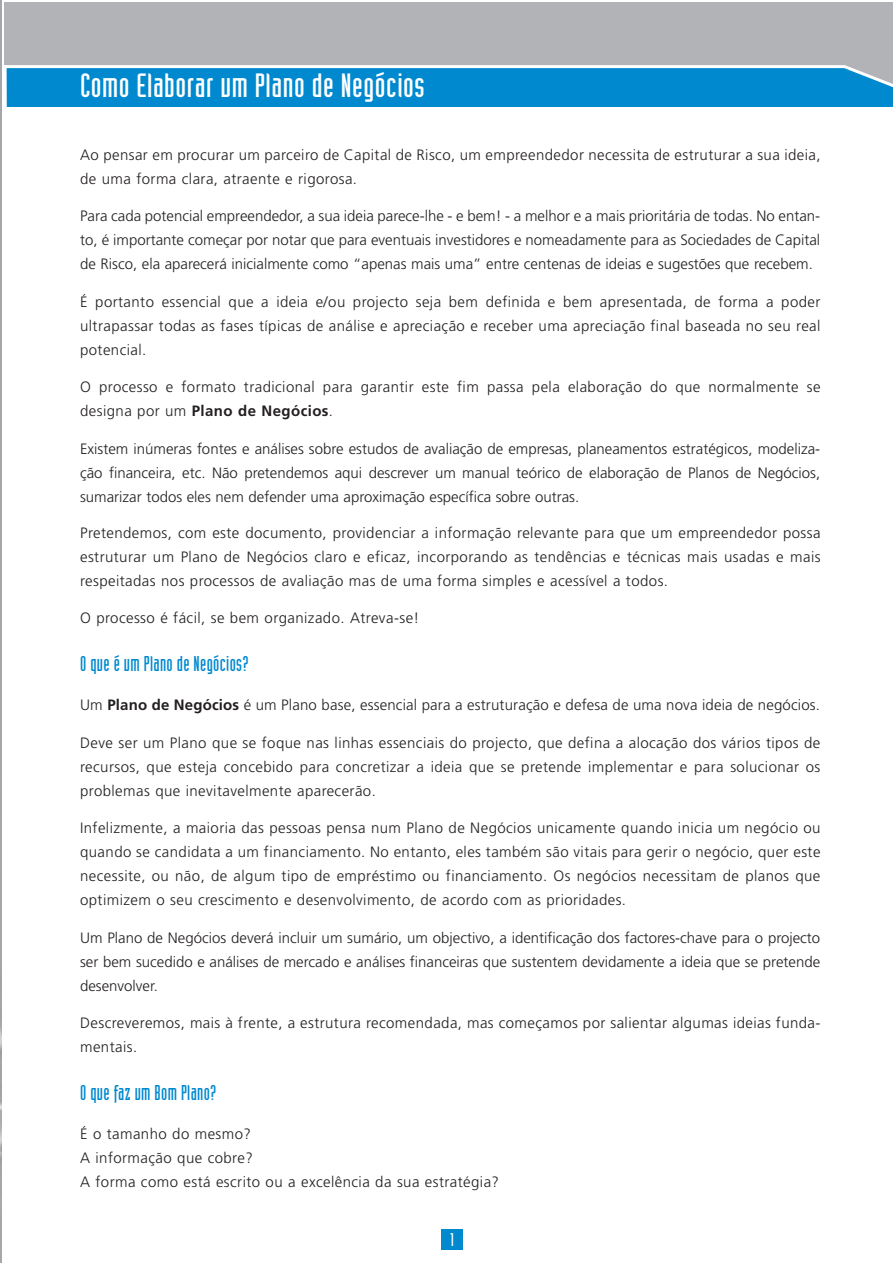
<style>
.page{position:relative;width:893px;height:1263px;background:#fff}
.page>*{position:absolute;margin:0;border:0;box-sizing:border-box;transform-origin:0 0}
.t1{font:33px "Industria Solid";letter-spacing:.015em;color:#fff;scale:1.1 1}
.t2{font:21px "Industria Solid";letter-spacing:.015em;color:#0089cf}
.t3{font:18px "Industria Solid";color:#fff}
.t4{font:300 15px/24px "Frutiger";letter-spacing:.03em;color:#231f20;text-align:justify}
.t5{font:300 15px "Frutiger";letter-spacing:.01em;color:#231f20}
.s1{font-weight:700}
</style>
<div class="page">
<img style="left:0;top:0;width:1px;height:1263px">
<div style="left:4px;top:2px;width:889px;height:84px;background:#b2b3b7"></div>
<svg style="left:4px;top:65px;width:889px;height:42px;background:#1592d2"></svg>
<div style="left:441px;top:1229px;width:21px;height:22px;background:#0089cf"></div>
<div style="left:441px;top:1250px;width:21px;height:13px;background:#fff"></div>
<h1 class="t1" style="left:80px;top:74px;width:315px">Como Elaborar um Plano de Negócios</h1>
<p class="t4" style="left:80px;top:143px;width:742px">Ao pensar em procurar um parceiro de Capital de Risco, um empreendedor necessita de estruturar a sua ideia, de uma forma clara, atraente e rigorosa.</p>
<p class="t4" style="left:80px;top:205px;width:742px">Para cada potencial empreendedor, a sua ideia parece-lhe - e bem! - a melhor e a mais prioritária de todas. No entan&shy;to, é importante começar por notar que para eventuais investidores e nomeadamente para as Sociedades de Capital de Risco, ela aparecerá inicialmente como “apenas mais uma” entre centenas de ideias e sugestões que recebem.</p>
<p class="t4" style="left:80px;top:290px;width:742px">É portanto essencial que a ideia e/ou projecto seja bem definida e bem apresentada, de forma a poder ultrapassar todas as fases típicas de análise e apreciação e receber uma apreciação final baseada no seu real potencial.</p>
<p class="t4" style="left:80px;top:376px;width:742px">O processo e formato tradicional para garantir este fim passa pela elaboração do que normalmente se designa por um <span class="s1">Plano de Negócios</span>.</p>
<p class="t4" style="left:80px;top:437px;width:742px">Existem inúmeras fontes e análises sobre estudos de avaliação de empresas, planeamentos estratégicos, modeliza&shy;ção financeira, etc. Não pretendemos aqui descrever um manual teórico de elaboração de Planos de Negócios, sumarizar todos eles nem defender uma aproximação específica sobre outras.</p>
<p class="t4" style="left:80px;top:521px;width:742px">Pretendemos, com este documento, providenciar a informação relevante para que um empreendedor possa estruturar um Plano de Negócios claro e eficaz, incorporando as tendências e técnicas mais usadas e mais respeitadas nos processos de avaliação mas de uma forma simples e acessível a todos.</p>
<p class="t4" style="left:80px;top:607px;width:341px">O processo é fácil, se bem organizado. Atreva-se!</p>
<h2 class="t2" style="left:80px;top:656px;width:170px">O que é um Plano de Negócios?</h2>
<p class="t5" style="left:80px;top:699px;width:741px">Um <span class="s1">Plano de Negócios</span> é um Plano base, essencial para a estruturação e defesa de uma nova ideia de negócios.</p>
<p class="t4" style="left:80px;top:731px;width:742px">Deve ser um Plano que se foque nas linhas essenciais do projecto, que defina a alocação dos vários tipos de recursos, que esteja concebido para concretizar a ideia que se pretende implementar e para solucionar os problemas que inevitavelmente aparecerão.</p>
<p class="t4" style="left:80px;top:817px;width:742px">Infelizmente, a maioria das pessoas pensa num Plano de Negócios unicamente quando inicia um negócio ou quando se candidata a um financiamento. No entanto, eles também são vitais para gerir o negócio, quer este necessite, ou não, de algum tipo de empréstimo ou financiamento. Os negócios necessitam de planos que optimizem o seu crescimento e desenvolvimento, de acordo com as prioridades.</p>
<p class="t4" style="left:80px;top:926px;width:742px">Um Plano de Negócios deverá incluir um sumário, um objectivo, a identificação dos factores-chave para o projecto ser bem sucedido e análises de mercado e análises financeiras que sustentem devidamente a ideia que se pretende desenvolver.</p>
<p class="t4" style="left:80px;top:1012px;width:742px">Descreveremos, mais à frente, a estrutura recomendada, mas começamos por salientar algumas ideias funda&shy;mentais.</p>
<h2 class="t2" style="left:80px;top:1085px;width:138px">O que faz um Bom Plano?</h2>
<p class="t4" style="left:80px;top:1123px;width:420px;text-align:left">É o tamanho do mesmo?<br>A informação que cobre?<br>A forma como está escrito ou a excelência da sua estratégia?</p>
<p class="t3" style="left:450px;top:1233px;width:5px">1</p>
</div>
